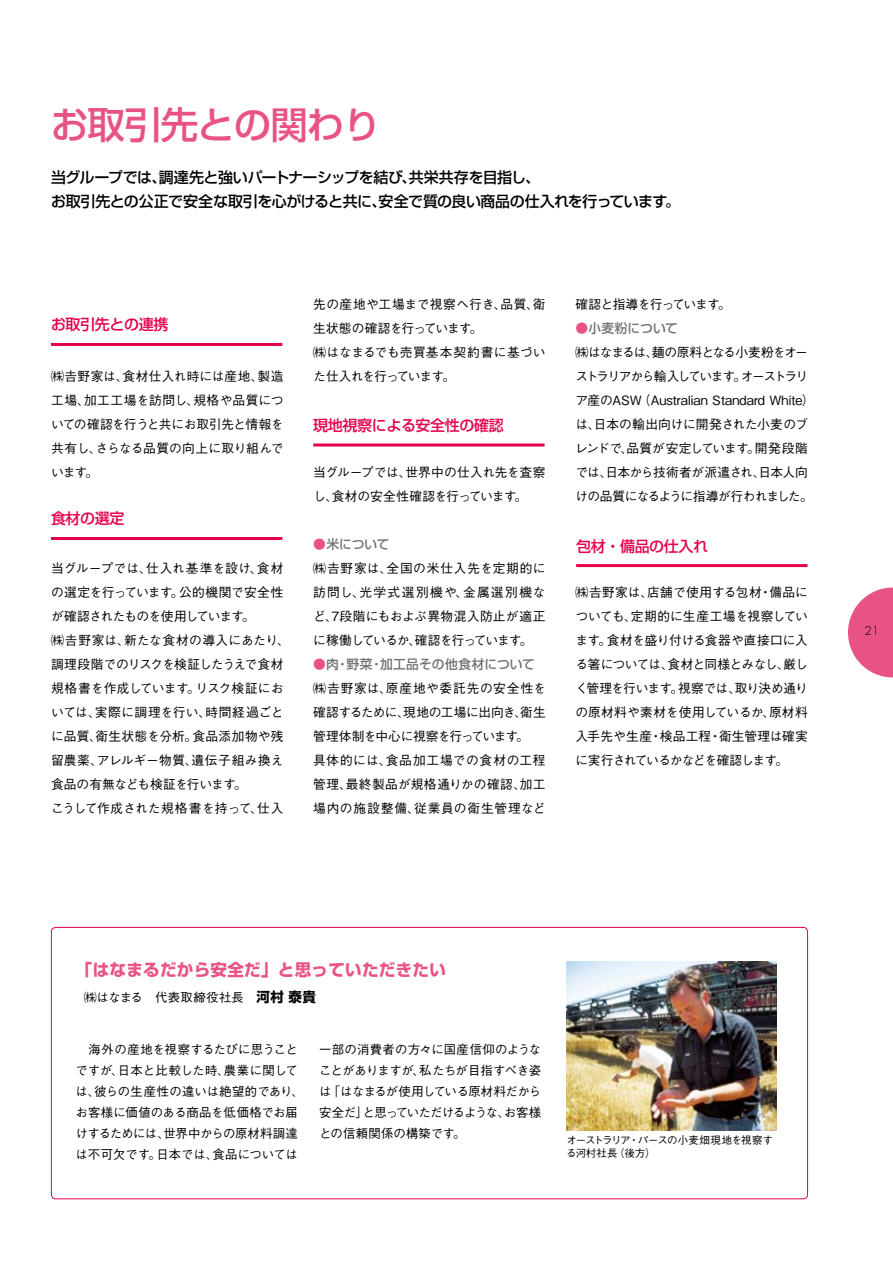
<style>
.page{position:relative;width:893px;height:1263px;background:#fff}
.page>*{position:absolute;margin:0;border:0;box-sizing:border-box;transform-origin:0 0}
.t1{font:500 37.5px "Shin Go Pro";letter-spacing:-.025em;color:#e95383}
.t2{font:700 16.5px "Shin Go Pro";letter-spacing:.02em;color:#e95383}
.t3{font:500 15px/24px "Shin Go Pro";letter-spacing:-.03em;color:#000}
.t4{font:500 15px "Shin Go Pro";letter-spacing:-.025em;color:#e5004a}
.t5{font:500 12.75px/24px "Gothic BBB Pro";letter-spacing:-.005em;color:#000}
.t6{font:500 12.75px/24px "Gothic BBB Pro";letter-spacing:-.04em;color:#000}
.t7{font:500 12.75px/24px "Gothic BBB Pro";letter-spacing:.025em;color:#000}
.t8{font:500 12.75px/24px "Gothic BBB Pro";letter-spacing:.035em;color:#000}
.t9{font:500 12.75px "Gothic BBB Pro";letter-spacing:-.055em;color:#000}
.t10{font:500 12.3px/21px "Gothic BBB Pro";letter-spacing:-.01em;color:#000}
.t11{font:500 12.3px "Gothic BBB Pro";letter-spacing:.02em;color:#000}
.t12{font:300 12px "Futura Std";color:#000}
.t13{font:500 10.5px/12.8px "Gothic BBB Pro";letter-spacing:-.04em;color:#000}
.s1{font-family:"Shin Go Pro";color:#e95383}
.s2{font-family:"Shin Go Pro";color:#727172}
.s3{font-family:"Shin Go Pro";font-weight:700;font-size:13.5px}
</style>
<div class="page">
<hr style="left:51px;top:343px;width:231px;height:3px;background:#e5004a">
<hr style="left:51px;top:537px;width:231px;height:3px;background:#e5004a">
<hr style="left:313px;top:443px;width:232px;height:3px;background:#e5004a">
<hr style="left:576px;top:564px;width:231px;height:3px;background:#e5004a">
<img style="left:567px;top:961px;width:209px;height:170px">
<svg style="left:848px;top:587px;width:45px;height:90px"></svg>
<p class="t1" style="left:51px;top:94px;width:331px">お取引先との関わり</p>
<p class="t3" style="left:51px;top:164px;width:630px">当グループでは、調達先と強いパートナーシップを結び、共栄共存を目指し、<br>お取引先との公正で安全な取引を心がけると共に、安全で質の良い商品の仕入れを行っています。</p>
<p class="t4" style="left:51px;top:312px;width:119px">お取引先との連携</p>
<p class="t5" style="left:51px;top:362px;width:234px;text-align:justify">㈱吉野家は、食材仕入れ時には産地、製造工場、加工工場を訪問し、規格や品質についての確認を行うと共にお取引先と情報を共有し、さらなる品質の向上に取り組んでいます。</p>
<p class="t4" style="left:51px;top:506px;width:75px">食材の選定</p>
<p class="t5" style="left:51px;top:554px;width:240px">当グループでは、仕入れ基準を設け、食材の選定を行っています。公的機関で安全性が確認されたものを使用しています。<br>㈱吉野家は、新たな食材の導入にあたり、調理段階でのリスクを検証したうえで食材規格書を作成しています。リスク検証においては、実際に調理を行い、時間経過ごとに品質、衛生状態を分析。食品添加物や残留農薬、アレルギー物質、遺伝子組み換え食品の有無なども検証を行います。<br>こうして作成された規格書を持って、仕入</p>
<p class="t5" style="left:313px;top:290px;width:234px">先の産地や工場まで視察へ行き、品質、衛生状態の確認を行っています。<br>㈱はなまるでも売買基本契約書に基づいた仕入れを行っています。</p>
<p class="t4" style="left:313px;top:413px;width:192px">現地視察による安全性の確認</p>
<p class="t5" style="left:313px;top:458px;width:234px">当グループでは、世界中の仕入れ先を査察し、食材の安全性確認を行っています。</p>
<p class="t8" style="left:313px;top:530px;width:234px"><span class="s1">●</span><span class="s2">米について<br></span>㈱吉野家は、全国の米仕入先を定期的に訪問し、光学式選別機や、金属選別機など、7段階にもおよぶ異物混入防止が適正に稼働しているか、確認を行っています。</p>
<p class="t7" style="left:313px;top:650px;width:234px"><span class="s1">●</span><span class="s2">肉・野菜・加工品その他食材について</span>㈱吉野家は、原産地や委託先の安全性を確認するために、現地の工場に出向き、衛生管理体制を中心に視察を行っています。<br>具体的には、食品加工場での食材の工程管理、最終製品が規格通りかの確認、加工場内の施設整備、従業員の衛生管理など</p>
<p class="t9" style="left:575px;top:294px;width:157px">確認と指導を行っています。</p>
<p class="t6" style="left:575px;top:314px;width:241px"><span class="s1">●</span><span class="s2">小麦粉について<br></span>㈱はなまるは、麺の原料となる小麦粉をオーストラリアから輸入しています。オーストラリア産のASW（Australian Standard White）は、日本の輸出向けに開発された小麦のブレンドで、品質が安定しています。開発段階では、日本から技術者が派遣され、日本人向けの品質になるように指導が行われました。</p>
<p class="t4" style="left:576px;top:533px;width:133px">包材・備品の仕入れ</p>
<p class="t5" style="left:575px;top:578px;width:234px;text-align:justify">㈱吉野家は、店舗で使用する包材・備品についても、定期的に生産工場を視察しています。食材を盛り付ける食器や直接口に入る箸については、食材と同様とみなし、厳しく管理を行います。視察では、取り決め通りの原材料や素材を使用しているか、原材料入手先や生産・検品工程・衛生管理は確実に実行されているかなどを確認します。</p>
<p class="t12" style="left:864px;top:623px;width:16px">21</p>
<p class="t2" style="left:76px;top:957px;width:371px">「はなまるだから安全だ」と思っていただきたい</p>
<p class="t11" style="left:84px;top:987px;width:233px">㈱はなまる　代表取締役社長　<span class="s3">河村 泰貴</span></p>
<p class="t10" style="left:75px;top:1037px;width:230px">　海外の産地を視察するたびに思うことですが、日本と比較した時、農業に関しては、彼らの生産性の違いは絶望的であり、お客様に価値のある商品を低価格でお届けするためには、世界中からの原材料調達は不可欠です。日本では、食品については</p>
<p class="t10" style="left:319px;top:1037px;width:224px;text-align:justify">一部の消費者の方々に国産信仰のようなことがありますが、私たちが目指すべき姿は「はなまるが使用している原材料だから安全だ」と思っていただけるような、お客様との信頼関係の構築です。</p>
<p class="t13" style="left:566px;top:1133px;width:208px">オーストラリア・パースの小麦畑現地を視察する河村社長（後方）</p>
</div>
